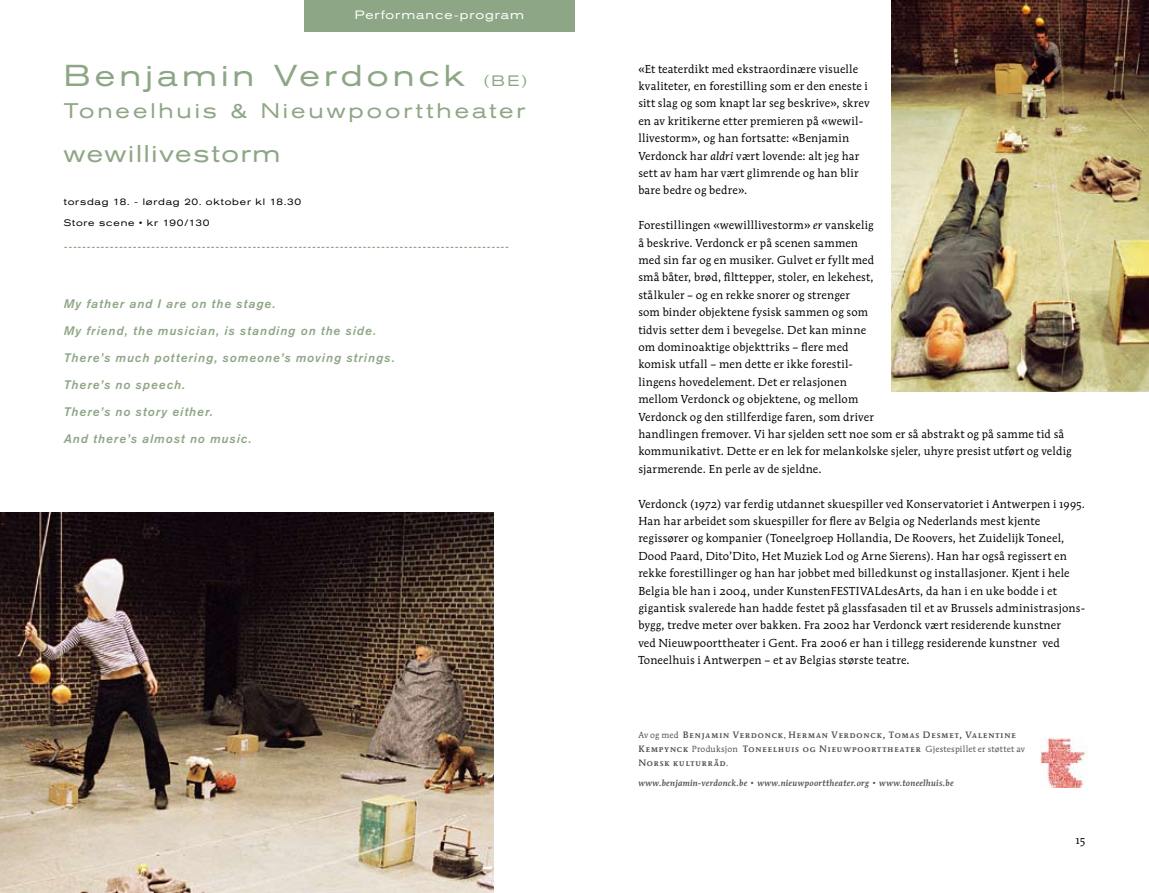
<style>
.page{position:relative;width:1149px;height:893px;background:#fff}
.page>*{position:absolute;margin:0;border:0;box-sizing:border-box;transform-origin:0 0}
.t1{font:expanded 30px "Akzidenz Grotesk BE";letter-spacing:.135em;color:#8da685}
.t2{font:expanded 24px "Akzidenz Grotesk BE";letter-spacing:.07em;color:#8da685}
.t3{font:expanded 21px "Akzidenz Grotesk BE";letter-spacing:.14em;color:#8da685}
.t4{font:italic 500 12.3px/27px "Akzidenz Grotesk BE";letter-spacing:.085em;color:#8da685}
.t5{font:expanded 12px "Akzidenz Grotesk BE";letter-spacing:.08em;color:#fff}
.t6{font:11.4px/17.4px "Mendoza Rom ITC Book OS";letter-spacing:.02em;color:#000}
.t7{font:500 expanded 9.3px "Akzidenz Grotesk BE";color:#8da685}
.t8{font:expanded 9.3px "Akzidenz Grotesk BE";letter-spacing:.085em;color:#000}
.t9{font:9.15px/14px "Mendoza Rom ITC Medi SC";letter-spacing:.1em;color:#504f53}
.t10{font:8.7px "Mendoza Rom ITC Medi Ital OS";letter-spacing:.025em;color:#504f53}
.s1{font-size:15px}
.s2{font-family:"Mendoza Rom ITC Book Ital OS"}
.s3{font-family:"Mendoza Rom ITC Book OS";font-size:8.7px}
</style>
<div class="page">
<img style="left:0;top:512px;width:493px;height:381px">
<img style="left:891px;top:0;width:257px;height:392px">
<div style="left:304px;top:0;width:270px;height:32px;background:#8da685"></div>
<img style="left:1040px;top:737px;width:47px;height:51px">
<p class="t5" style="left:355px;top:8px;width:170px">Performance-program</p>
<h1 class="t1" style="left:64px;top:58px;width:464px">Benjamin Verdonck <span class="s1">(BE)</span></h1>
<h3 class="t3" style="left:64px;top:98px;width:463px">Toneelhuis &amp; Nieuwpoorttheater</h3>
<h2 class="t2" style="left:64px;top:140px;width:218px">wewillivestorm</h2>
<p class="t8" style="left:64px;top:196px;width:239px">torsdag 18. - lørdag 20. oktober kl 18.30</p>
<p class="t8" style="left:64px;top:217px;width:147px">Store scene • kr 190/130</p>
<p class="t7" style="left:64px;top:241px;width:446px">-------------------------------------------------------------------------------------------------</p>
<p class="t4" style="left:64px;top:290px;width:332px">My father and I are on the stage.<br>My friend, the musician, is standing on the side.<br>There’s much pottering, someone’s moving strings.<br>There’s no speech.<br>There’s no story either.<br>And there’s almost no music.</p>
<p class="t6" style="left:638px;top:60px;width:232px">«Et teaterdikt med ekstraordinære visuelle kvaliteter, en forestilling som er den eneste i sitt slag og som knapt lar seg beskrive», skrev en av kritikerne etter premieren på «wewil&shy;llivestorm», og han fortsatte: «Benjamin Verdonck har <span class="s2">aldri</span> vært lovende: alt jeg har sett av ham har vært glimrende og han blir bare bedre og bedre».</p>
<p class="t6" style="left:638px;top:216px;width:434px">Forestillingen «wewilllivestorm» <span class="s2">er</span> vanskelig<br>å beskrive. Verdonck er på scenen sammen<br>med sin far og en musiker. Gulvet er fyllt med<br>små båter, brød, filttepper, stoler, en lekehest,<br>stålkuler – og en rekke snorer og strenger<br>som binder objektene fysisk sammen og som<br>tidvis setter dem i bevegelse. Det kan minne<br>om dominoaktige objekttriks – flere med<br>komisk utfall – men dette er ikke forestil-<br>lingens hovedelement. Det er relasjonen<br>mellom Verdonck og objektene, og mellom<br>Verdonck og den stillferdige faren, som driver<br>handlingen fremover. Vi har sjelden sett noe som er så abstrakt og på samme tid så kommunikativt. Dette er en lek for melankolske sjeler, uhyre presist utført og veldig sjarmerende. En perle av de sjeldne.</p>
<p class="t6" style="left:638px;top:495px;width:448px">Verdonck (1972) var ferdig utdannet skuespiller ved Konservatoriet i Antwerpen i 1995.<br>Han har arbeidet som skuespiller for flere av Belgia og Nederlands mest kjente regissører og kompanier (Toneelgroep Hollandia, De Roovers, het Zuidelijk Toneel, Dood Paard, Dito’Dito, Het Muziek Lod og Arne Sierens). Han har også regissert en rekke forestillinger og han har jobbet med billedkunst og installasjoner. Kjent i hele Belgia ble han i 2004, under KunstenFESTIVALdesArts, da han i en uke bodde i et gigantisk svalerede han hadde festet på glassfasaden til et av Brussels administrasjons&shy;bygg, tredve meter over bakken. Fra 2002 har Verdonck vært residerende kunstner<br>ved Nieuwpoorttheater i Gent. Fra 2006 er han i tillegg residerende kunstner ved Toneelhuis i Antwerpen – et av Belgias største teatre.</p>
<p class="t9" style="left:638px;top:728px;width:388px"><span class="s3">Av og med</span> Benjamin Verdonck<span class="s3">,</span> Herman Verdonck, Tomas Desmet, Valentine<br>Kempynck <span class="s3">Produksjon</span> Toneelhuis og Nieuwpoorttheater <span class="s3">Gjestespillet er støttet av<br></span>Norsk kulturråd<span class="s3">.</span></p>
<p class="t10" style="left:638px;top:778px;width:317px">www.benjamin-verdonck.be • www.nieuwpoorttheater.org • www.toneelhuis.be</p>
<p class="t6" style="left:1075px;top:831px;width:11px">15</p>
</div>
